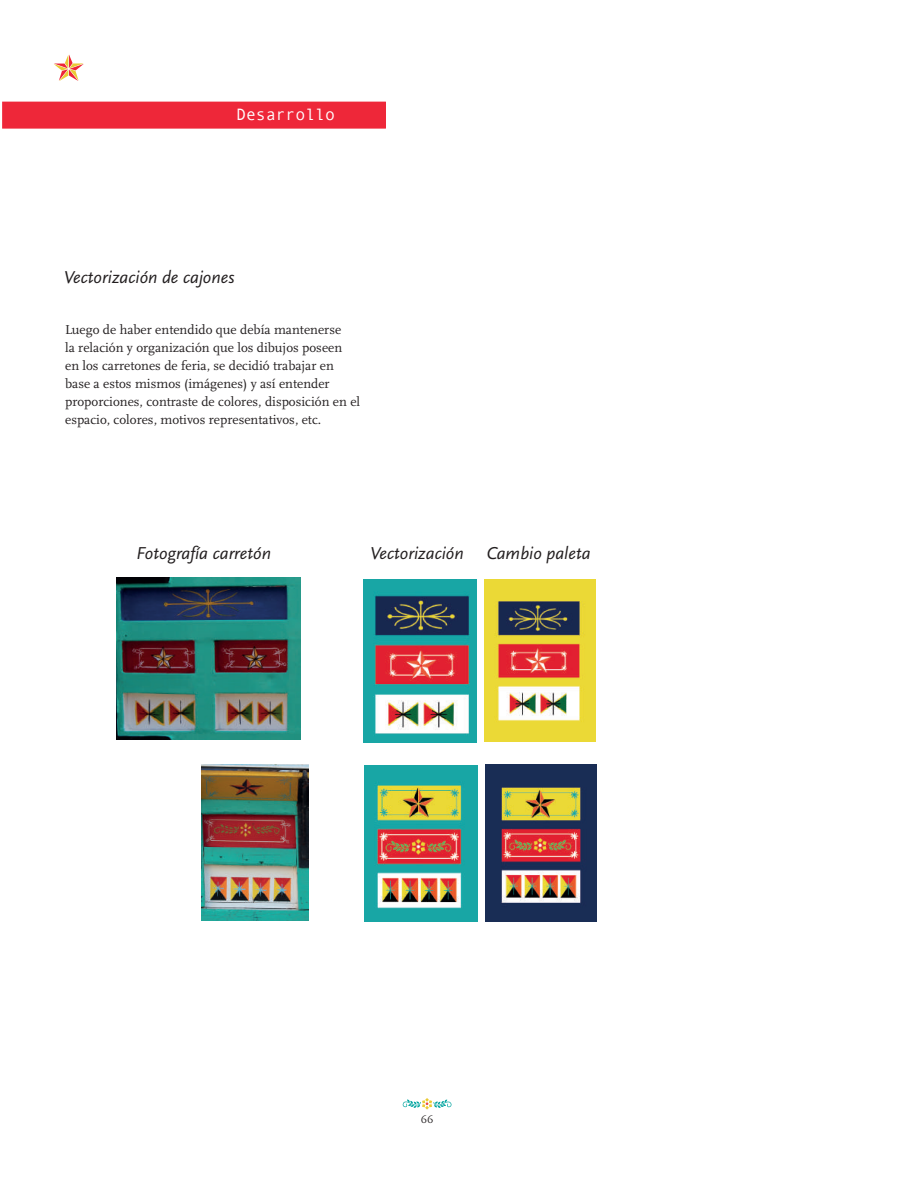
<style>
.page{position:relative;width:918px;height:1188px;background:#fff}
.page>*{position:absolute;margin:0;border:0;box-sizing:border-box;transform-origin:0 0}
.t1{font:italic 18px "Scala Sans";color:#231f20}
.t2{font:16.5px "Andale Mono";color:#fff}
.t3{font:13.5px/18px "Scala";color:#231f20}
.t4{font:10.5px "Scala";color:#231f20}
</style>
<div class="page">
<svg style="left:54px;top:55px;width:30px;height:26px"></svg>
<svg style="left:403px;top:1098px;width:49px;height:12px"></svg>
<div style="left:3px;top:102px;width:382px;height:26px;background:#ee2739"></div>
<div style="left:2px;top:102px;width:384px;height:27px;border:2px solid #ee2739"></div>
<img style="left:117px;top:578px;width:184px;height:162px">
<img style="left:485px;top:580px;width:111px;height:162px">
<img style="left:202px;top:765px;width:107px;height:156px">
<img style="left:364px;top:580px;width:112px;height:163px">
<img style="left:364px;top:765px;width:114px;height:157px">
<img style="left:485px;top:765px;width:111px;height:157px">
<p class="t2" style="left:236px;top:103px;width:100px">Desarrollo</p>
<h1 class="t1" style="left:64px;top:268px;width:172px">Vectorización de cajones</h1>
<p class="t3" style="left:65px;top:321px;width:297px">Luego de haber entendido que debía mantenerse<br>la relación y organización que los dibujos poseen<br>en los carretones de feria, se decidió trabajar en base a estos mismos (imágenes) y así entender proporciones, contraste de colores, disposición en el espacio, colores, motivos representativos, etc.</p>
<h1 class="t1" style="left:136px;top:544px;width:136px">Fotografía carretón</h1>
<h1 class="t1" style="left:370px;top:544px;width:95px">Vectorización</h1>
<h1 class="t1" style="left:486px;top:544px;width:106px">Cambio paleta</h1>
<p class="t4" style="left:421px;top:1114px;width:14px">66</p>
</div>
